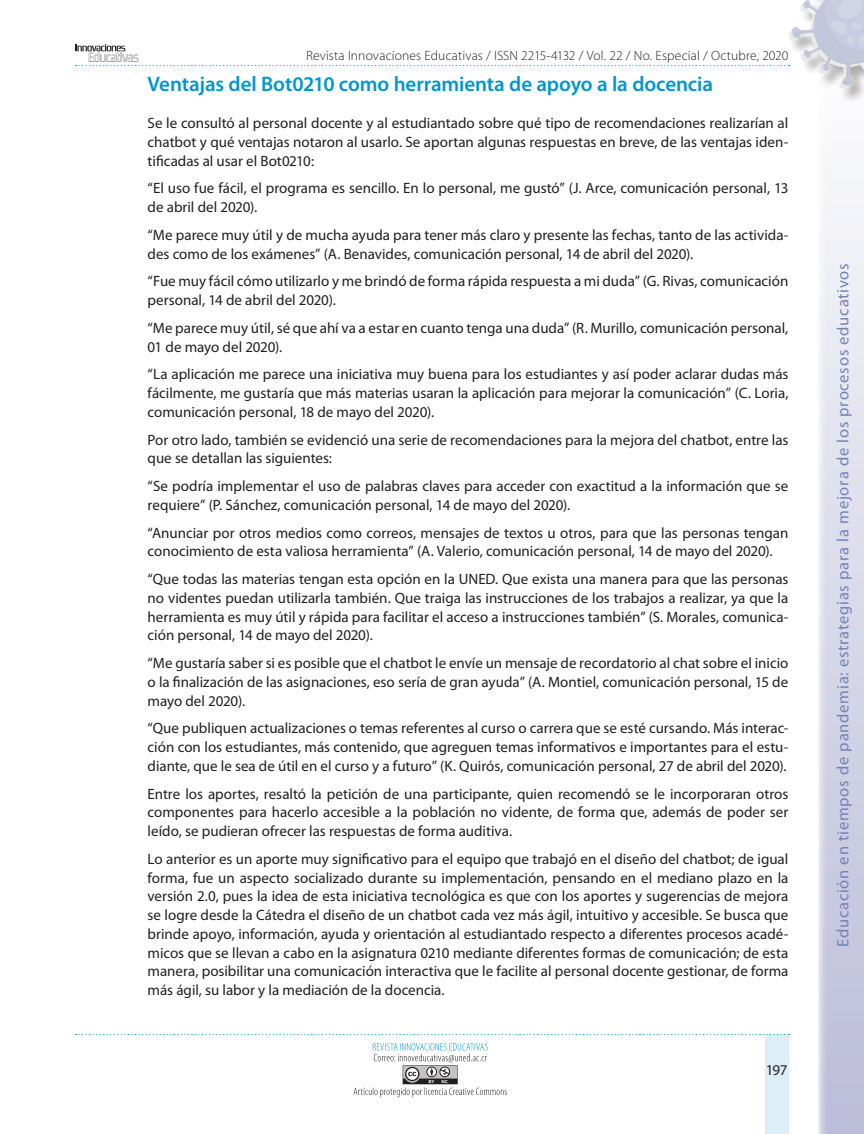
<style>
.page{position:relative;width:864px;height:1134px;background:#fff}
.page>*{position:absolute;margin:0;border:0;box-sizing:border-box;transform-origin:0 0}
.SUBTITULO_2{font:600 21px "Myriad Pro";letter-spacing:-.005em;color:#0097ce}
.t1{font:16.5px "Myriad Pro";letter-spacing:.045em;color:#253f8e}
.TEXTO_NORMAL{font:15px/18.8px "Myriad Pro";color:#231f20;text-align:justify}
.t2{font:300 13.5px "Myriad Pro";letter-spacing:.01em;color:#231f20}
</style>
<div class="page">
<svg style="left:818px;top:189px;width:46px;height:945px;background:#d9d9e9"></svg>
<div style="left:789px;top:0;width:75px;height:104px;background:#231f20;opacity:.75"></div>
<svg style="left:76px;top:0;width:788px;height:88px"></svg>
<div style="left:765px;top:1034px;width:23px;height:100px;background:#dceef7"></div>
<svg style="left:76px;top:1034px;width:713px;height:1px"></svg>
<svg style="left:354px;top:1043px;width:153px;height:54px"></svg>
<p class="t2" style="left:306px;top:48px;width:484px">Revista Innovaciones Educativas / ISSN 2215-4132 / Vol. 22 / No. Especial / Octubre, 2020</p>
<p class="SUBTITULO_2" style="left:148px;top:73px;width:567px">Ventajas del Bot0210 como herramienta de apoyo a la docencia</p>
<p class="TEXTO_NORMAL" style="left:148px;top:114px;width:642px">Se le consultó al personal docente y al estudiantado sobre qué tipo de recomendaciones realizarían al chatbot y qué ventajas notaron al usarlo. Se aportan algunas respuestas en breve, de las ventajas iden&shy;tificadas al usar el Bot0210:</p>
<p class="TEXTO_NORMAL" style="left:148px;top:179px;width:642px">“El uso fue fácil, el programa es sencillo. En lo personal, me gustó” (J. Arce, comunicación personal, 13 de abril del 2020).</p>
<p class="TEXTO_NORMAL" style="left:148px;top:226px;width:642px">“Me parece muy útil y de mucha ayuda para tener más claro y presente las fechas, tanto de las activida&shy;des como de los exámenes” (A. Benavides, comunicación personal, 14 de abril del 2020).</p>
<p class="TEXTO_NORMAL" style="left:148px;top:272px;width:642px">“Fue muy fácil cómo utilizarlo y me brindó de forma rápida respuesta a mi duda” (G. Rivas, comunicación personal, 14 de abril del 2020).</p>
<p class="TEXTO_NORMAL" style="left:148px;top:319px;width:642px">“Me parece muy útil, sé que ahí va a estar en cuanto tenga una duda” (R. Murillo, comunicación personal,<br>01 de mayo del 2020).</p>
<p class="TEXTO_NORMAL" style="left:148px;top:365px;width:642px">“La aplicación me parece una iniciativa muy buena para los estudiantes y así poder aclarar dudas más fácilmente, me gustaría que más materias usaran la aplicación para mejorar la comunicación” (C. Loria, comunicación personal, 18 de mayo del 2020).</p>
<p class="TEXTO_NORMAL" style="left:148px;top:430px;width:642px">Por otro lado, también se evidenció una serie de recomendaciones para la mejora del chatbot, entre las que se detallan las siguientes:</p>
<p class="TEXTO_NORMAL" style="left:148px;top:477px;width:642px">“Se podría implementar el uso de palabras claves para acceder con exactitud a la información que se requiere” (P. Sánchez, comunicación personal, 14 de mayo del 2020).</p>
<p class="TEXTO_NORMAL" style="left:148px;top:523px;width:642px">“Anunciar por otros medios como correos, mensajes de textos u otros, para que las personas tengan conocimiento de esta valiosa herramienta” (A. Valerio, comunicación personal, 14 de mayo del 2020).</p>
<p class="TEXTO_NORMAL" style="left:148px;top:570px;width:642px">“Que todas las materias tengan esta opción en la UNED. Que exista una manera para que las personas no videntes puedan utilizarla también. Que traiga las instrucciones de los trabajos a realizar, ya que la herramienta es muy útil y rápida para facilitar el acceso a instrucciones también” (S. Morales, comunica&shy;ción personal, 14 de mayo del 2020).</p>
<p class="TEXTO_NORMAL" style="left:148px;top:654px;width:642px">“Me gustaría saber si es posible que el chatbot le envíe un mensaje de recordatorio al chat sobre el inicio o la finalización de las asignaciones, eso sería de gran ayuda” (A. Montiel, comunicación personal, 15 de mayo del 2020).</p>
<p class="TEXTO_NORMAL" style="left:148px;top:719px;width:642px">“Que publiquen actualizaciones o temas referentes al curso o carrera que se esté cursando. Más interac&shy;ción con los estudiantes, más contenido, que agreguen temas informativos e importantes para el estu&shy;diante, que le sea de útil en el curso y a futuro” (K. Quirós, comunicación personal, 27 de abril del 2020).</p>
<p class="TEXTO_NORMAL" style="left:148px;top:784px;width:642px">Entre los aportes, resaltó la petición de una participante, quien recomendó se le incorporaran otros componentes para hacerlo accesible a la población no vidente, de forma que, además de poder ser leído, se pudieran ofrecer las respuestas de forma auditiva.</p>
<p class="TEXTO_NORMAL" style="left:148px;top:850px;width:642px">Lo anterior es un aporte muy significativo para el equipo que trabajó en el diseño del chatbot; de igual forma, fue un aspecto socializado durante su implementación, pensando en el mediano plazo en la versión 2.0, pues la idea de esta iniciativa tecnológica es que con los aportes y sugerencias de mejora se logre desde la Cátedra el diseño de un chatbot cada vez más ágil, intuitivo y accesible. Se busca que brinde apoyo, información, ayuda y orientación al estudiantado respecto a diferentes procesos acadé&shy;micos que se llevan a cabo en la asignatura 0210 mediante diferentes formas de comunicación; de esta manera, posibilitar una comunicación interactiva que le facilite al personal docente gestionar, de forma más ágil, su labor y la mediación de la docencia.</p>
<p class="TEXTO_NORMAL" style="left:766px;top:1060px;width:23px">197</p>
<p class="t1" style="left:834px;top:947px;width:685px;rotate:-90deg">Educación en tiempos de pandemia: estrategias para la mejora de los procesos educativos</p>
</div>
